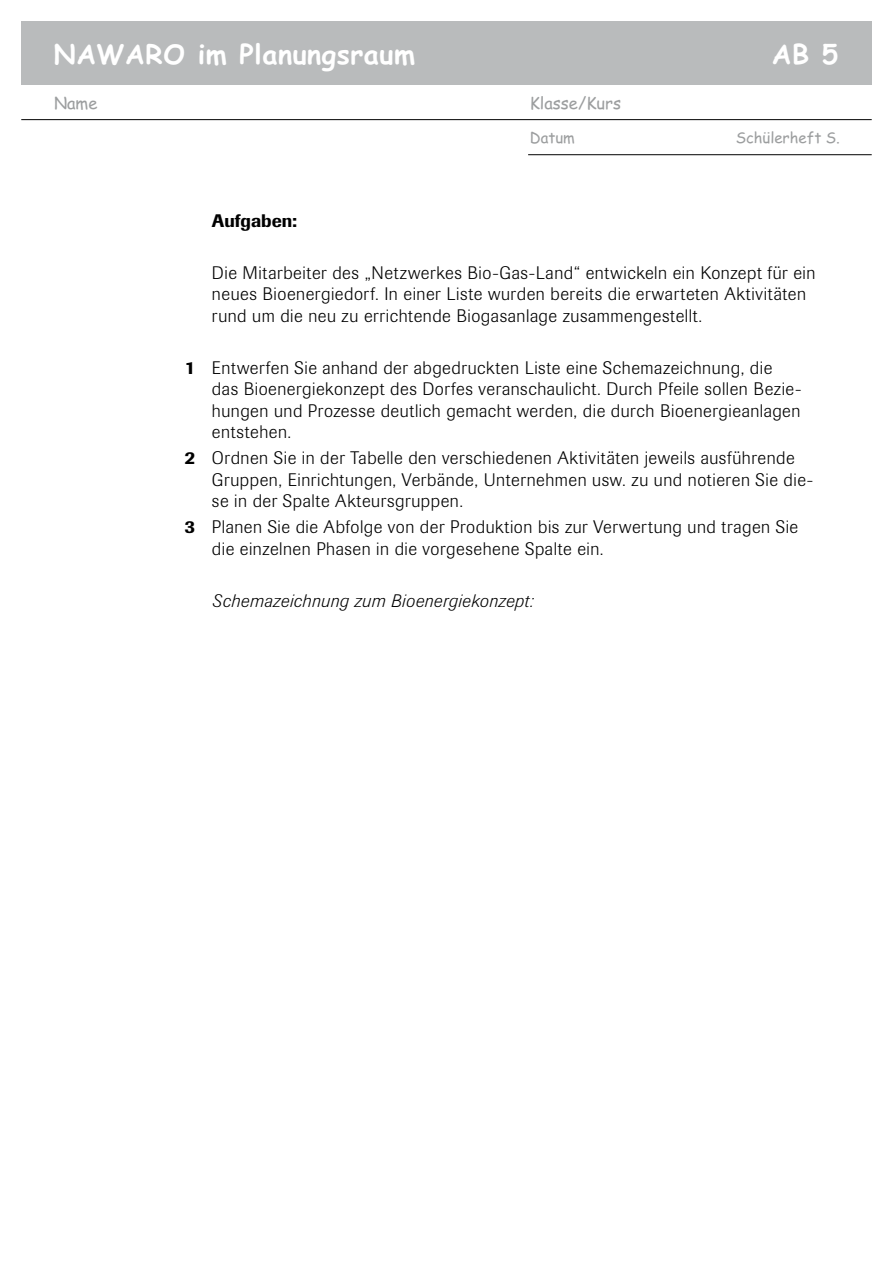
<style>
.page{position:relative;width:893px;height:1263px;background:#fff}
.page>*{position:absolute;margin:0;border:0;box-sizing:border-box;transform-origin:0 0}
.t1{font:700 27px "Comic Sans";letter-spacing:.02em;color:#fff}
.t2{font:300 18px/21.6px "Imago BQ";letter-spacing:.03em;color:#000}
.t3{font:italic 300 18px "Imago BQ";letter-spacing:.03em;color:#000}
.t4{font:500 18px "Imago BQ";color:#000}
.t5{font:16.5px "Comic Sans";color:#9c9e9f}
.t6{font:15px "Comic Sans";color:#9c9e9f}
.s1{font-weight:500}
</style>
<div class="page">
<div style="left:21px;top:21px;width:851px;height:64px;background:#b9bbbc"></div>
<hr style="left:21px;top:119px;width:851px;height:1px;background:#000">
<hr style="left:528px;top:154px;width:344px;height:1px;background:#000">
<h1 class="t1" style="left:54px;top:34px;width:363px">NAWARO im Planungsraum</h1>
<h1 class="t1" style="left:772px;top:34px;width:68px">AB 5</h1>
<p class="t5" style="left:54px;top:91px;width:45px">Name</p>
<p class="t5" style="left:530px;top:91px;width:93px">Klasse/Kurs</p>
<p class="t6" style="left:530px;top:127px;width:47px">Datum</p>
<p class="t6" style="left:736px;top:126px;width:106px">Schülerheft S.</p>
<p class="t4" style="left:212px;top:210px;width:87px">Aufgaben:</p>
<p class="t2" style="left:212px;top:262px;width:605px">Die Mitarbeiter des „Netzwerkes Bio-Gas-Land“ entwickeln ein Konzept für ein neues Bioenergiedorf. In einer Liste wurden bereits die erwarteten Aktivitäten rund um die neu zu errichtende Biogasanlage zusammengestellt.</p>
<p class="t2" style="left:212px;top:357px;width:591px;text-indent:-27px"><span class="s1">1</span> Entwerfen Sie anhand der abgedruckten Liste eine Schemazeichnung, die das Bioenergiekonzept des Dorfes veranschaulicht. Durch Pfeile sollen Bezie&shy;hungen und Prozesse deutlich gemacht werden, die durch Bioenergieanlagen entstehen.</p>
<p class="t2" style="left:212px;top:447px;width:603px;text-indent:-27px"><span class="s1">2</span> Ordnen Sie in der Tabelle den verschiedenen Aktivitäten jeweils ausführende<br>Gruppen, Einrichtungen, Verbände, Unternehmen usw. zu und notieren Sie die&shy;se in der Spalte Akteursgruppen.</p>
<p class="t2" style="left:212px;top:516px;width:588px;text-indent:-27px"><span class="s1">3</span> Planen Sie die Abfolge von der Produktion bis zur Verwertung und tragen Sie die einzelnen Phasen in die vorgesehene Spalte ein.</p>
<p class="t3" style="left:212px;top:590px;width:323px">Schemazeichnung zum Bioenergiekonzept:</p>
</div>
